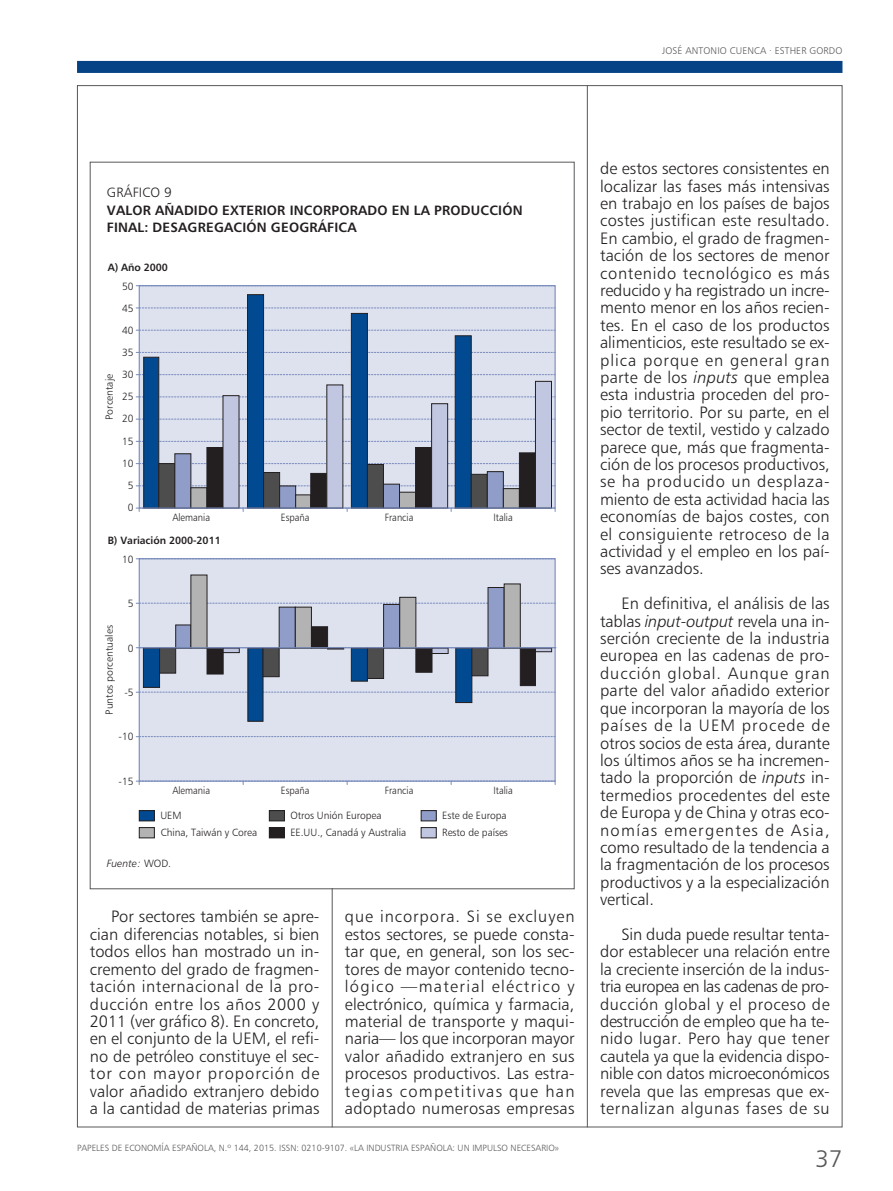
<style>
.page{position:relative;width:893px;height:1191px;background:#fff}
.page>*{position:absolute;margin:0;border:0;box-sizing:border-box;transform-origin:0 0}
.t1{font:24px "Humanist 777 BT Light B";color:#57585a}
.t2{font:16.5px/17.4px "Humanist 777 BT Light B";letter-spacing:.005em;color:#231f20;text-align:justify}
.t3{font:13.5px/17.4px "Humanist 777 BT Bold B";letter-spacing:.015em;color:#231f20}
.t4{font:300 10.5px/22px "Humanist 777";letter-spacing:-.005em;color:#231f20;text-align:center}
.t5{font:300 10.5px "Humanist 777";letter-spacing:-.005em;color:#231f20;scale:.9 1}
.t6{font:700 10.5px "Humanist 777";letter-spacing:-.005em;color:#231f20}
.t7{font:10.5px "Humanist 777 BT Light Italic B";color:#231f20}
.t8{font:300 10.35px "Humanist 777";letter-spacing:-.005em;color:#231f20}
.t9{font:9.75px "Humanist 777 BT Light B";letter-spacing:.015em;color:#57585a}
.t10{font:9px "Humanist 777 BT Light B";color:#57585a}
.s1{font-family:"Humanist 777 BT Light B"}
.s2{font-family:"Humanist 777 BT Light Italic B"}
</style>
<div class="page">
<div style="left:77px;top:61px;width:765px;height:12px;background:#054286"></div>
<hr style="left:587px;top:85px;width:1px;height:1042px;background:#57585a">
<hr style="left:332px;top:878px;width:1px;height:249px;background:#57585a">
<div style="left:139px;top:558px;width:416px;height:223px;background:#dee2ef"></div>
<div style="left:139px;top:285px;width:416px;height:223px;background:#dee2ef"></div>
<svg style="left:136px;top:307px;width:418px;height:1px"></svg>
<svg style="left:136px;top:330px;width:418px;height:1px"></svg>
<svg style="left:136px;top:352px;width:418px;height:1px"></svg>
<svg style="left:136px;top:374px;width:418px;height:1px"></svg>
<svg style="left:136px;top:736px;width:418px;height:1px"></svg>
<svg style="left:136px;top:780px;width:420px;height:4px"></svg>
<div style="left:139px;top:558px;width:417px;height:223px;border:1px solid #788bbc"></div>
<div style="left:139px;top:810px;width:15px;height:11px;background:#014990"></div>
<div style="left:139px;top:810px;width:16px;height:11px;border:1px solid #231f20"></div>
<div style="left:269px;top:810px;width:15px;height:11px;background:#4d4d4d"></div>
<div style="left:269px;top:810px;width:16px;height:11px;border:1px solid #231f20"></div>
<div style="left:421px;top:810px;width:15px;height:11px;background:#8f9dc8"></div>
<div style="left:421px;top:810px;width:16px;height:11px;border:1px solid #231f20"></div>
<div style="left:139px;top:827px;width:15px;height:11px;background:#b3b3b3"></div>
<div style="left:139px;top:827px;width:16px;height:11px;border:1px solid #231f20"></div>
<svg style="left:143px;top:294px;width:329px;height:87px"></svg>
<svg style="left:136px;top:381px;width:420px;height:130px"></svg>
<svg style="left:222px;top:380px;width:330px;height:129px"></svg>
<div style="left:139px;top:285px;width:417px;height:223px;border:1px solid #788bbc"></div>
<div style="left:269px;top:827px;width:15px;height:11px;background:#231f20"></div>
<div style="left:269px;top:827px;width:16px;height:11px;border:1px solid #231f20"></div>
<div style="left:421px;top:827px;width:15px;height:11px;background:#c1c7e1"></div>
<div style="left:421px;top:827px;width:16px;height:11px;border:1px solid #231f20"></div>
<svg style="left:136px;top:574px;width:419px;height:148px"></svg>
<hr style="left:139px;top:647px;width:417px;height:1px;background:#788bbc">
<p class="t9" style="left:662px;top:47px;width:182px">JOSÉ ANTONIO CUENCA · ESTHER GORDO</p>
<p class="t3" style="left:107px;top:185px;width:417px"><span class="s1">GRÁFICO 9<br></span>VALOR AÑADIDO EXTERIOR INCORPORADO EN LA PRODUCCIÓN<br>FINAL: DESAGREGACIÓN GEOGRÁFICA</p>
<p class="t6" style="left:108px;top:262px;width:62px">A) Año 2000</p>
<p class="t4" style="left:122px;top:276px;width:13px">50<br>45<br>40<br>35<br>30<br>25<br>20<br>15<br>10<br>5<br>0</p>
<p class="t8" style="left:105px;top:420px;width:47px;rotate:-90deg">Porcentaje</p>
<p class="t5" style="left:172px;top:513px;width:43px">Alemania</p>
<p class="t5" style="left:281px;top:513px;width:33px">España</p>
<p class="t5" style="left:385px;top:513px;width:33px">Francia</p>
<p class="t5" style="left:493px;top:513px;width:23px">Italia</p>
<p class="t6" style="left:108px;top:534px;width:115px">B) Variación 2000-2011</p>
<p class="t4" style="left:122px;top:549px;width:13px">10</p>
<p class="t4" style="left:128px;top:593px;width:7px">5</p>
<p class="t4" style="left:128px;top:637px;width:7px">0</p>
<p class="t4" style="left:124px;top:682px;width:11px">-5</p>
<p class="t4" style="left:119px;top:726px;width:16px">-10</p>
<p class="t4" style="left:119px;top:770px;width:16px">-15</p>
<p class="t8" style="left:105px;top:714px;width:91px;rotate:-90deg">Puntos porcentuales</p>
<p class="t5" style="left:172px;top:786px;width:43px">Alemania</p>
<p class="t5" style="left:281px;top:786px;width:33px">España</p>
<p class="t5" style="left:385px;top:786px;width:33px">Francia</p>
<p class="t5" style="left:493px;top:786px;width:23px">Italia</p>
<p class="t4" style="left:160px;top:805px;width:23px">UEM</p>
<p class="t4" style="left:290px;top:805px;width:93px">Otros Unión Europea</p>
<p class="t4" style="left:442px;top:805px;width:66px">Este de Europa</p>
<p class="t4" style="left:161px;top:822px;width:98px">China, Taiwán y Corea</p>
<p class="t4" style="left:290px;top:822px;width:117px">EE.UU., Canadá y Australia</p>
<p class="t4" style="left:442px;top:822px;width:67px">Resto de países</p>
<p class="t7" style="left:107px;top:859px;width:66px">Fuente: <span class="s1">WOD.</span></p>
<p class="t2" style="left:90px;top:909px;width:231px;text-indent:21px">Por sectores también se apre&shy;cian diferencias notables, si bien todos ellos han mostrado un in&shy;cremento del grado de fragmen&shy;tación internacional de la pro&shy;ducción entre los años 2000 y 2011 (ver gráfico 8). En concreto, en el conjunto de la UEM, el refi&shy;no de petróleo constituye el sec&shy;tor con mayor proporción de valor añadido extranjero debido a la cantidad de materias primas</p>
<p class="t2" style="left:345px;top:909px;width:231px">que incorpora. Si se excluyen estos sectores, se puede consta&shy;tar que, en general, son los sec&shy;tores de mayor contenido tecno&shy;lógico —material eléctrico y electrónico, química y farmacia, material de transporte y maqui&shy;naria— los que incorporan mayor valor añadido extranjero en sus procesos productivos. Las estra&shy;tegias competitivas que han adoptado numerosas empresas</p>
<p class="t10" style="left:77px;top:1144px;width:483px">PAPELES DE ECONOMÍA ESPAÑOLA, N.º 144, 2015. ISSN: 0210-9107. «LA INDUSTRIA ESPAÑOLA: UN IMPULSO NECESARIO»</p>
<p class="t2" style="left:600px;top:161px;width:231px">de estos sectores consistentes en localizar las fases más intensivas en trabajo en los países de bajos costes justifican este resultado.<br>En cambio, el grado de fragmen&shy;tación de los sectores de menor contenido tecnológico es más reducido y ha registrado un incre - mento menor en los años recien&shy;tes. En el caso de los productos alimenticios, este resultado se ex&shy;plica porque en general gran parte de los <span class="s2">inputs</span> que emplea esta industria proceden del pro&shy;pio territorio. Por su parte, en el sector de textil, vestido y calzado parece que, más que fragmenta&shy;ción de los procesos productivos, se ha producido un desplaza&shy;miento de esta actividad hacia las economías de bajos costes, con el consiguiente retroceso de la actividad y el empleo en los paí&shy;ses avanzados.</p>
<p class="t2" style="left:600px;top:596px;width:231px;text-indent:21px">En definitiva, el análisis de las tablas <span class="s2">input-output</span> revela una in&shy;serción creciente de la industria europea en las cadenas de pro&shy;ducción global. Aunque gran parte del valor añadido exterior que incorporan la mayoría de los países de la UEM procede de otros socios de esta área, durante los últimos años se ha incremen&shy;tado la proporción de <span class="s2">inputs</span> in&shy;termedios procedentes del este de Europa y de China y otras eco&shy;nomías emergentes de Asia, como resultado de la tendencia a la fragmentación de los procesos productivos y a la especialización vertical.</p>
<p class="t2" style="left:600px;top:927px;width:231px;text-indent:21px">Sin duda puede resultar tenta&shy;dor establecer una relación entre la creciente inserción de la indus&shy;tria europea en las cadenas de pro - ducción global y el proceso de destrucción de empleo que ha te&shy;nido lugar. Pero hay que tener cautela ya que la evidencia dispo&shy;nible con datos microeconómicos revela que las empresas que ex&shy;ternalizan algunas fases de su</p>
<p class="t1" style="left:816px;top:1148px;width:28px">37</p>
</div>
